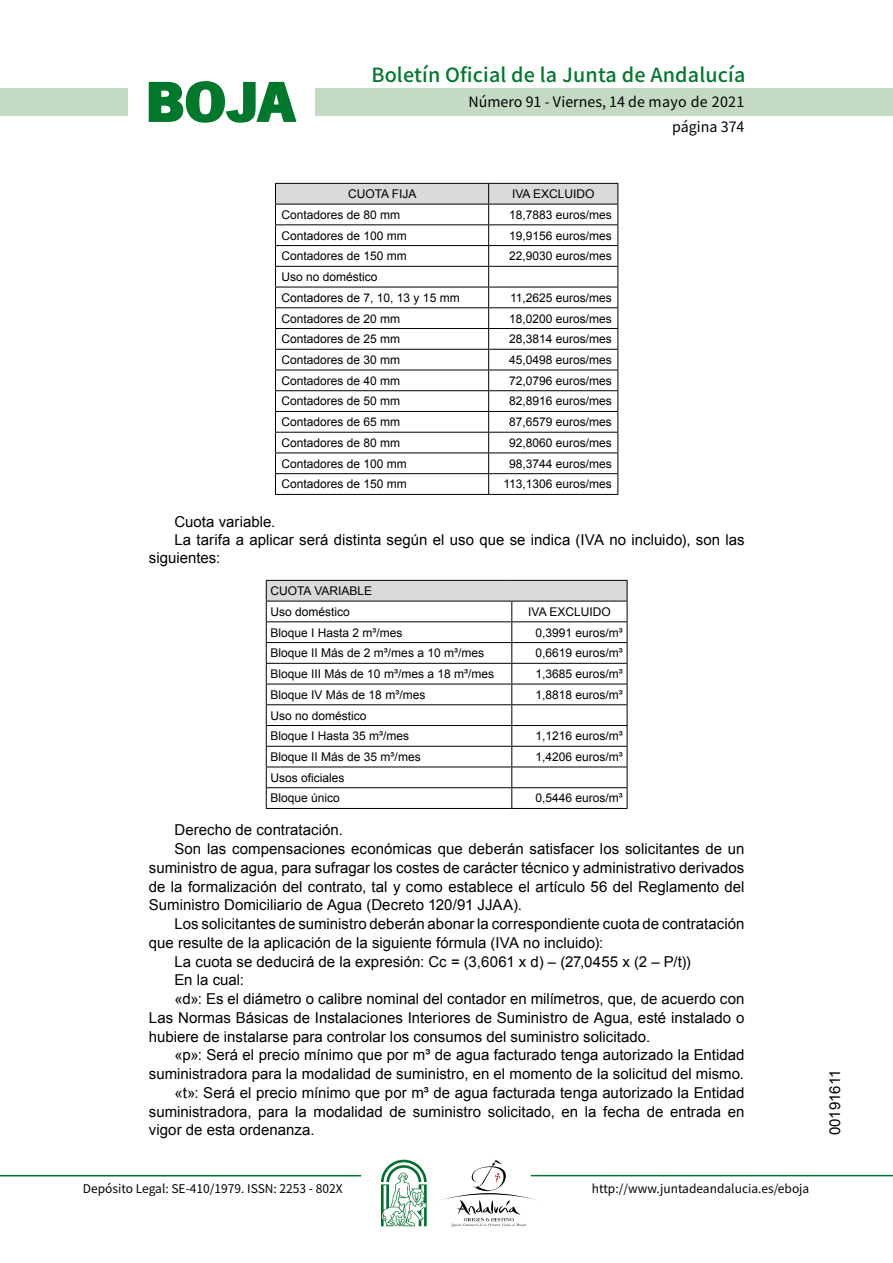
<style>
.page{position:relative;width:893px;height:1263px;background:#fff}
.page>*{position:absolute;margin:0;border:0;box-sizing:border-box;transform-origin:0 0}
.t1{font:700 57.75px "News Got T";color:#00782c;scale:1.14 1}
.t2{font:500 19.5px "Noto Sans HK";letter-spacing:.01em;color:#00782c}
.t3{font:15px "Arial";color:#000}
.t4{font:14.25px/24.5px "Noto Sans HK";color:#000;text-align:right}
.t5{font:12px/20.7px "Arial";color:#000}
.t6{font:12px "Noto Sans HK";color:#000}
</style>
<div class="page">
<div style="left:315px;top:88px;width:577px;height:28px;background:#c5dac3"></div>
<div style="left:0;top:88px;width:128px;height:28px;background:#c5dac3"></div>
<hr style="left:0;top:1175px;width:361px;height:2px;background:#00782c">
<hr style="left:531px;top:1175px;width:361px;height:1px;background:#00782c">
<svg style="left:148px;top:81px;width:149px;height:42px"></svg>
<svg style="left:442px;top:1160px;width:100px;height:67px"></svg>
<svg style="left:381px;top:1160px;width:45px;height:66px"></svg>
<svg style="left:275px;top:183px;width:343px;height:311px"></svg>
<hr style="left:275px;top:494px;width:213px;height:1px;background:#000">
<hr style="left:488px;top:494px;width:130px;height:1px;background:#000">
<div style="left:266px;top:580px;width:361px;height:21px;background:#d9dadb"></div>
<hr style="left:266px;top:580px;width:246px;height:1px;background:#000">
<hr style="left:512px;top:580px;width:115px;height:1px;background:#000">
<hr style="left:266px;top:601px;width:246px;height:1px;background:#000">
<hr style="left:512px;top:601px;width:115px;height:1px;background:#000">
<hr style="left:266px;top:621px;width:246px;height:1px;background:#000">
<hr style="left:512px;top:621px;width:115px;height:1px;background:#000">
<hr style="left:266px;top:642px;width:246px;height:1px;background:#000">
<hr style="left:512px;top:642px;width:115px;height:1px;background:#000">
<hr style="left:266px;top:663px;width:246px;height:1px;background:#000">
<hr style="left:512px;top:663px;width:115px;height:1px;background:#000">
<hr style="left:266px;top:684px;width:246px;height:1px;background:#000">
<hr style="left:512px;top:684px;width:115px;height:1px;background:#000">
<hr style="left:266px;top:704px;width:246px;height:1px;background:#000">
<hr style="left:512px;top:704px;width:115px;height:1px;background:#000">
<hr style="left:266px;top:725px;width:246px;height:1px;background:#000">
<hr style="left:512px;top:725px;width:115px;height:1px;background:#000">
<hr style="left:266px;top:746px;width:246px;height:1px;background:#000">
<hr style="left:512px;top:746px;width:115px;height:1px;background:#000">
<hr style="left:266px;top:767px;width:246px;height:1px;background:#000">
<hr style="left:512px;top:767px;width:115px;height:1px;background:#000">
<hr style="left:266px;top:787px;width:246px;height:1px;background:#000">
<svg style="left:266px;top:581px;width:1px;height:227px"></svg>
<hr style="left:512px;top:787px;width:115px;height:1px;background:#000">
<svg style="left:511px;top:601px;width:1px;height:207px"></svg>
<svg style="left:626px;top:581px;width:1px;height:227px"></svg>
<hr style="left:266px;top:808px;width:246px;height:1px;background:#000">
<hr style="left:512px;top:808px;width:115px;height:1px;background:#000">
<h1 class="t1" style="left:145px;top:68px;width:133px">BOJA</h1>
<h2 class="t2" style="left:371px;top:64px;width:375px">Boletín Oficial de la Junta de Andalucía</h2>
<p class="t4" style="left:468px;top:90px;width:277px">Número 91 - Viernes, 14 de mayo de 2021 página 374</p>
<p class="t5" style="left:348px;top:184px;width:70px">CUOTA FIJA</p>
<p class="t5" style="left:512px;top:184px;width:84px">IVA EXCLUIDO</p>
<p class="t5" style="left:281px;top:204px;width:120px">Contadores de 80 mm</p>
<p class="t5" style="left:509px;top:204px;width:104px">18,7883 euros/mes</p>
<p class="t5" style="left:281px;top:225px;width:127px">Contadores de 100 mm</p>
<p class="t5" style="left:509px;top:225px;width:104px">19,9156 euros/mes</p>
<p class="t5" style="left:281px;top:246px;width:127px">Contadores de 150 mm</p>
<p class="t5" style="left:509px;top:246px;width:104px">22,9030 euros/mes</p>
<p class="t5" style="left:281px;top:267px;width:180px">Uso no doméstico<br>Contadores de 7, 10, 13 y 15 mm</p>
<p class="t5" style="left:510px;top:287px;width:103px">11,2625 euros/mes</p>
<p class="t5" style="left:281px;top:308px;width:120px">Contadores de 20 mm</p>
<p class="t5" style="left:509px;top:308px;width:104px">18,0200 euros/mes</p>
<p class="t5" style="left:281px;top:329px;width:120px">Contadores de 25 mm</p>
<p class="t5" style="left:509px;top:329px;width:104px">28,3814 euros/mes</p>
<p class="t5" style="left:281px;top:350px;width:120px">Contadores de 30 mm</p>
<p class="t5" style="left:509px;top:350px;width:104px">45,0498 euros/mes</p>
<p class="t5" style="left:281px;top:370px;width:120px">Contadores de 40 mm</p>
<p class="t5" style="left:509px;top:370px;width:104px">72,0796 euros/mes</p>
<p class="t5" style="left:281px;top:391px;width:120px">Contadores de 50 mm</p>
<p class="t5" style="left:509px;top:391px;width:104px">82,8916 euros/mes</p>
<p class="t5" style="left:281px;top:412px;width:120px">Contadores de 65 mm</p>
<p class="t5" style="left:509px;top:412px;width:104px">87,6579 euros/mes</p>
<p class="t5" style="left:281px;top:433px;width:120px">Contadores de 80 mm</p>
<p class="t5" style="left:509px;top:433px;width:104px">92,8060 euros/mes</p>
<p class="t5" style="left:281px;top:453px;width:127px">Contadores de 100 mm</p>
<p class="t5" style="left:509px;top:453px;width:104px">98,3744 euros/mes</p>
<p class="t5" style="left:281px;top:474px;width:127px">Contadores de 150 mm</p>
<p class="t5" style="left:503px;top:474px;width:110px">113,1306 euros/mes</p>
<p class="t3" style="left:174px;top:512px;width:102px">Cuota variable.</p>
<p class="t3" style="left:174px;top:530px;width:571px">La tarifa a aplicar será distinta según el uso que se indica (IVA no incluido), son las</p>
<p class="t3" style="left:149px;top:548px;width:73px">siguientes:</p>
<p class="t5" style="left:270px;top:581px;width:103px">CUOTA VARIABLE<br>Uso doméstico</p>
<p class="t5" style="left:528px;top:601px;width:84px">IVA EXCLUIDO</p>
<p class="t5" style="left:270px;top:622px;width:134px">Bloque I Hasta 2 m³/mes</p>
<p class="t5" style="left:535px;top:622px;width:89px">0,3991 euros/m³</p>
<p class="t5" style="left:270px;top:643px;width:215px">Bloque II Más de 2 m³/mes a 10 m³/mes</p>
<p class="t5" style="left:535px;top:643px;width:89px">0,6619 euros/m³</p>
<p class="t5" style="left:270px;top:664px;width:225px">Bloque III Más de 10 m³/mes a 18 m³/mes</p>
<p class="t5" style="left:535px;top:664px;width:89px">1,3685 euros/m³</p>
<p class="t5" style="left:270px;top:684px;width:156px">Bloque IV Más de 18 m³/mes</p>
<p class="t5" style="left:535px;top:684px;width:89px">1,8818 euros/m³</p>
<p class="t5" style="left:270px;top:705px;width:140px">Uso no doméstico<br>Bloque I Hasta 35 m³/mes</p>
<p class="t5" style="left:535px;top:726px;width:89px">1,1216 euros/m³</p>
<p class="t5" style="left:270px;top:747px;width:152px">Bloque II Más de 35 m³/mes</p>
<p class="t5" style="left:535px;top:747px;width:89px">1,4206 euros/m³</p>
<p class="t5" style="left:270px;top:767px;width:76px">Usos oficiales<br>Bloque único</p>
<p class="t5" style="left:535px;top:788px;width:89px">0,5446 euros/m³</p>
<p class="t3" style="left:174px;top:820px;width:170px">Derecho de contratación.</p>
<p class="t3" style="left:174px;top:839px;width:571px">Son las compensaciones económicas que deberán satisfacer los solicitantes de un</p>
<p class="t3" style="left:149px;top:858px;width:597px">suministro de agua, para sufragar los costes de carácter técnico y administrativo derivados</p>
<p class="t3" style="left:149px;top:876px;width:597px">de la formalización del contrato, tal y como establece el artículo 56 del Reglamento del</p>
<p class="t3" style="left:149px;top:895px;width:374px">Suministro Domiciliario de Agua (Decreto 120/91 JJAA).</p>
<p class="t3" style="left:174px;top:914px;width:571px">Los solicitantes de suministro deberán abonar la correspondiente cuota de contratación</p>
<p class="t3" style="left:149px;top:933px;width:456px">que resulte de la aplicación de la siguiente fórmula (IVA no incluido):</p>
<p class="t3" style="left:174px;top:952px;width:518px">La cuota se deducirá de la expresión: Cc = (3,6061 x d) – (27,0455 x (2 – P/t))</p>
<p class="t3" style="left:174px;top:970px;width:71px">En la cual:</p>
<p class="t3" style="left:174px;top:989px;width:571px">«d»: Es el diámetro o calibre nominal del contador en milímetros, que, de acuerdo con</p>
<p class="t3" style="left:149px;top:1008px;width:597px">Las Normas Básicas de Instalaciones Interiores de Suministro de Agua, esté instalado o</p>
<p class="t3" style="left:149px;top:1027px;width:503px">hubiere de instalarse para controlar los consumos del suministro solicitado.</p>
<p class="t3" style="left:174px;top:1045px;width:571px">«p»: Será el precio mínimo que por m³ de agua facturado tenga autorizado la Entidad</p>
<p class="t3" style="left:149px;top:1064px;width:596px">suministradora para la modalidad de suministro, en el momento de la solicitud del mismo.</p>
<p class="t3" style="left:174px;top:1083px;width:571px">«t»: Será el precio mínimo que por m³ de agua facturada tenga autorizado la Entidad</p>
<p class="t3" style="left:149px;top:1102px;width:597px">suministradora, para la modalidad de suministro solicitado, en la fecha de entrada en</p>
<p class="t3" style="left:149px;top:1120px;width:167px">vigor de esta ordenanza.</p>
<p class="t6" style="left:83px;top:1181px;width:261px">Depósito Legal: SE-410/1979. ISSN: 2253 - 802X</p>
<p class="t6" style="left:592px;top:1181px;width:219px">http://www.juntadeandalucia.es/eboja</p>
<p class="t3" style="left:825px;top:1135px;width:67px;rotate:-90deg">00191611</p>
</div>
